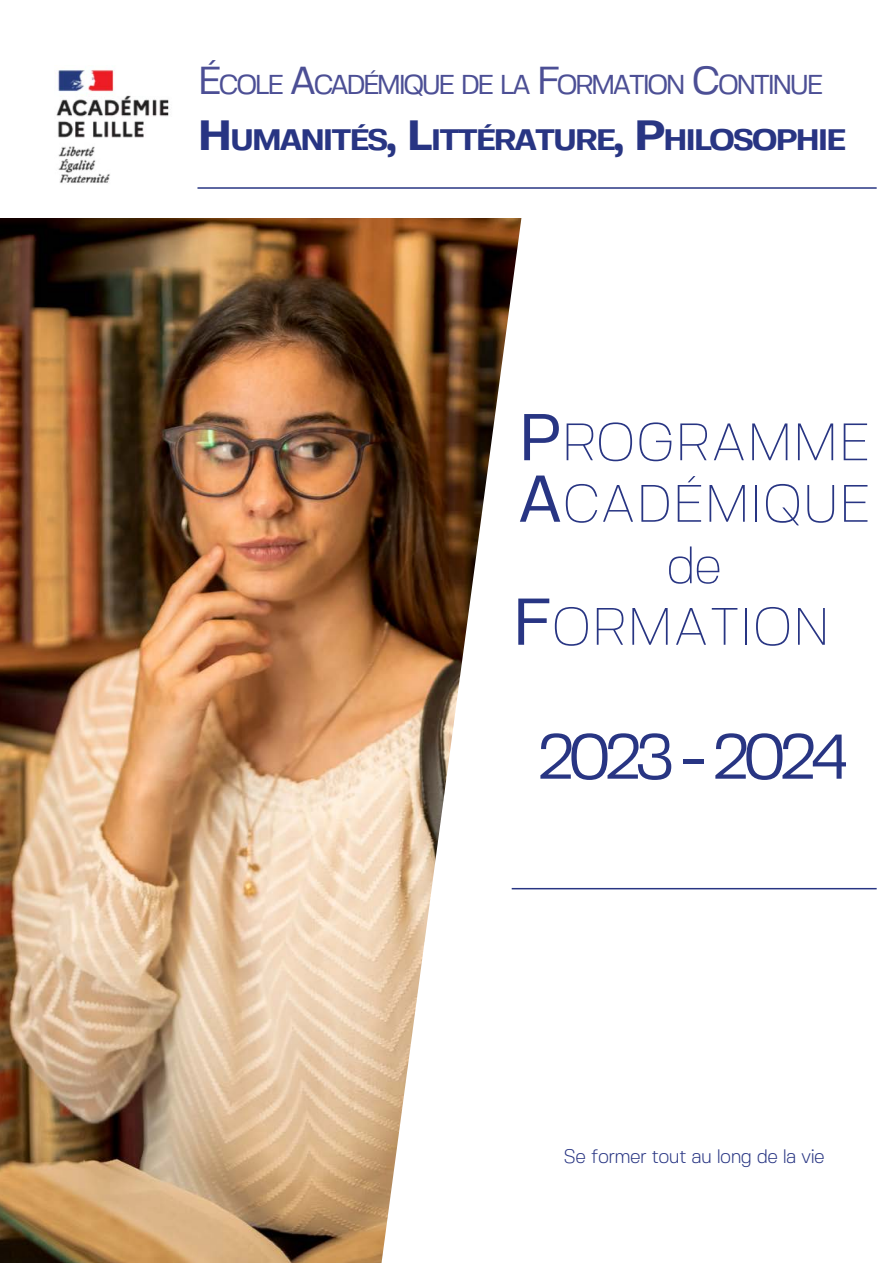
<style>
.page{position:relative;width:893px;height:1263px;background:#fff}
.page>*{position:absolute;margin:0;border:0;box-sizing:border-box;transform-origin:0 0}
.t1{font:63px "Fivo Sans";letter-spacing:-.11em;color:#283583}
.t2{font:100 52.5px "Fivo Sans";letter-spacing:-.02em;color:#283583}
.t3{font:700 29.55px "Fivo Sans";letter-spacing:-.07em;color:#283583;scale:1.1 1}
.t4{font:27.3px "Fivo Sans";letter-spacing:-.115em;color:#4c4f95}
.t5{font:300 19.5px "Fivo Sans";letter-spacing:-.03em;color:#283583}
.s1{font-size:39px}
.s2{font-size:42.3px}
.s3{font-weight:400;font-size:66px}
</style>
<div class="page">
<img style="left:56px;top:69px;width:113px;height:114px">
<img style="left:0;top:218px;width:381px;height:1045px">
<hr style="left:197px;top:187px;width:680px;height:2px;background:#283583">
<svg style="left:381px;top:218px;width:496px;height:1045px"></svg>
<hr style="left:512px;top:888px;width:365px;height:1px;background:#283583">
<p class="t4" style="left:197px;top:68px;width:627px"><span class="s1">É</span>COLE <span class="s1">A</span>CADÉMIQUE DE LA <span class="s1">F</span>ORMATION <span class="s1">C</span>ONTINUE</p>
<p class="t3" style="left:197px;top:122px;width:591px"><span class="s2">H</span>UMANITÉS<span class="s2">, L</span>ITTÉRATURE<span class="s2">, P</span>H ILOSOPH IE</p>
<h2 class="t2" style="left:518px;top:410px;width:355px"><span class="s3">P</span>ROGRAMME</h2>
<h2 class="t2" style="left:517px;top:471px;width:355px"><span class="s3">A</span>CADÉMIQUE</h2>
<h2 class="t2" style="left:666px;top:533px;width:58px">de</h2>
<h2 class="t2" style="left:512px;top:594px;width:320px"><span class="s3">F</span>ORMATION</h2>
<h1 class="t1" style="left:537px;top:718px;width:315px">2023 - 2024</h1>
<p class="t5" style="left:564px;top:1144px;width:263px">Se former tout au long de la vie</p>
</div>
